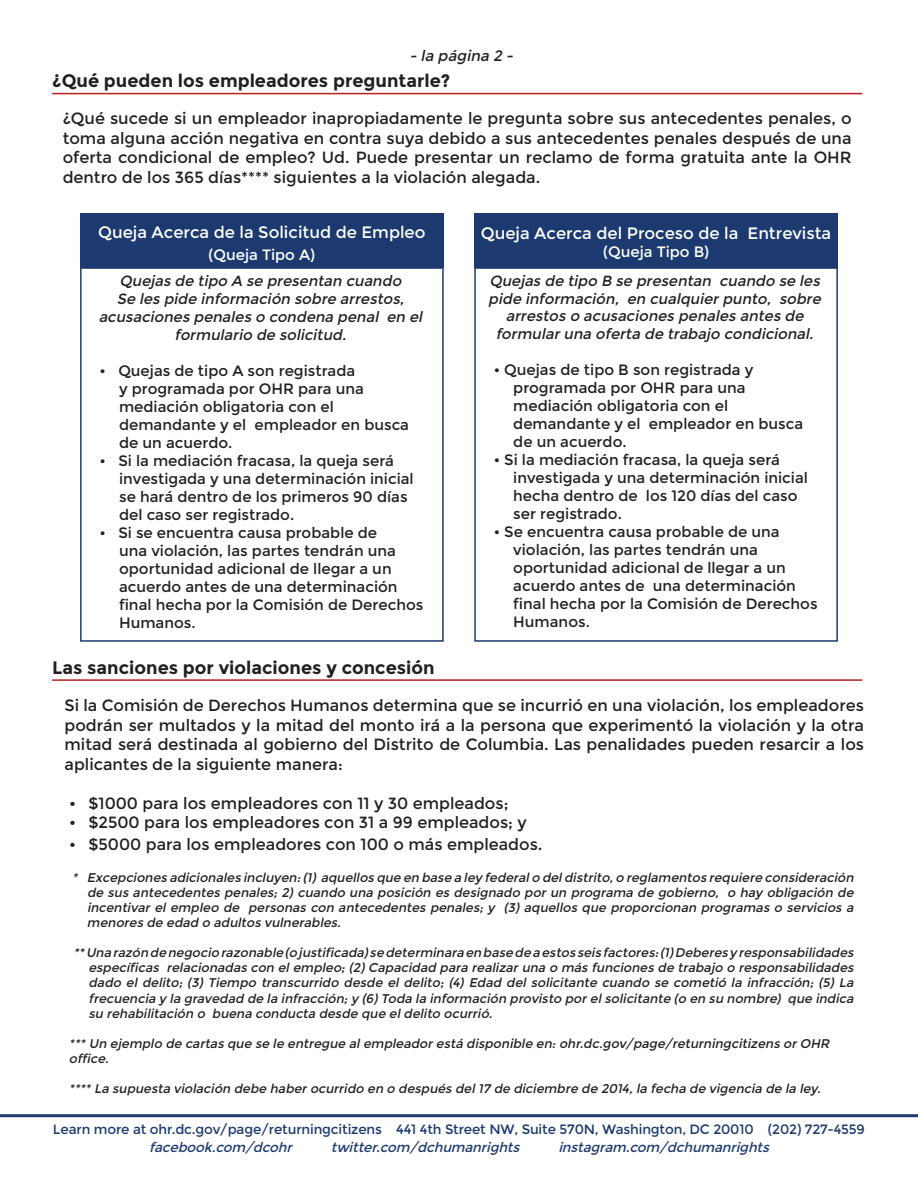
<style>
.page{position:relative;width:918px;height:1188px;background:#fff}
.page>*{position:absolute;margin:0;border:0;box-sizing:border-box;transform-origin:0 0}
.t1{font:700 18px "Montserrat";color:#231f20}
.t2{font:16.5px "Montserrat";color:#fff}
.t3{font:16.2px/19.5px "Montserrat";color:#231f20;text-align:justify}
.t4{font:15px/18px "Montserrat";color:#231f20}
.t5{font:15px "Montserrat";color:#fff}
.t6{font:italic 15px "Montserrat";color:#231f20}
.t7{font:italic 14.7px/18px "Montserrat";color:#231f20;text-align:center}
.t8{font:13.5px "Montserrat";letter-spacing:-.01em;color:#1d3a70}
.t9{font:italic 13.5px "Montserrat";color:#1d3a70}
.t10{font:italic 12.6px/15.1px "Montserrat";color:#231f20;text-align:justify}
</style>
<div class="page">
<hr style="left:0;top:1114px;width:918px;height:3px;background:#1d3a70">
<hr style="left:52px;top:93px;width:810px;height:1px;background:#b81f24">
<div style="left:80px;top:213px;width:364px;height:54px;background:#1d3a70"></div>
<div style="left:80px;top:267px;width:364px;height:375px;border:2px solid #1d3a70"></div>
<div style="left:474px;top:213px;width:364px;height:54px;background:#1d3a70"></div>
<div style="left:474px;top:267px;width:364px;height:375px;border:2px solid #1d3a70"></div>
<hr style="left:52px;top:679px;width:810px;height:2px;background:#b81f24">
<p class="t6" style="left:409px;top:47px;width:109px">- la página 2 -</p>
<h1 class="t1" style="left:52px;top:70px;width:400px">¿Qué pueden los empleadores preguntarle?</h1>
<p class="t3" style="left:63px;top:109px;width:791px">¿Qué sucede si un empleador inapropiadamente le pregunta sobre sus antecedentes penales, o toma alguna acción negativa en contra suya debido a sus antecedentes penales después de una oferta condicional de empleo? Ud. Puede presentar un reclamo de forma gratuita ante la OHR dentro de los 365 días**** siguientes a la violación alegada.</p>
<h2 class="t2" style="left:98px;top:223px;width:329px">Queja Acerca de la Solicitud de Empleo</h2>
<p class="t5" style="left:209px;top:246px;width:108px">(Queja Tipo A)</p>
<p class="t7" style="left:99px;top:272px;width:328px">Quejas de tipo A se presentan cuando<br>Se les pide información sobre arrestos, acusaciones penales o condena penal en el formulario de solicitud.</p>
<p class="t4" style="left:119px;top:362px;width:291px;text-indent:-20px">• Quejas de tipo A son registrada<br>y programada por OHR para una mediación obligatoria con el demandante y el empleador en busca de un acuerdo.</p>
<p class="t4" style="left:119px;top:452px;width:296px;text-indent:-20px">• Si la mediación fracasa, la queja será investigada y una determinación inicial se hará dentro de los primeros 90 días del caso ser registrado.</p>
<p class="t4" style="left:119px;top:524px;width:306px;text-indent:-20px">• Si se encuentra causa probable de<br>una violación, las partes tendrán una oportunidad adicional de llegar a un acuerdo antes de una determinación final hecha por la Comisión de Derechos<br>Humanos.</p>
<h1 class="t1" style="left:52px;top:657px;width:384px">Las sanciones por violaciones y concesión</h1>
<h2 class="t2" style="left:481px;top:224px;width:352px">Queja Acerca del Proceso de la Entrevista</h2>
<p class="t5" style="left:603px;top:243px;width:107px">(Queja Tipo B)</p>
<p class="t7" style="left:488px;top:272px;width:337px">Quejas de tipo B se presentan cuando se les pide información, en cualquierpunto, sobre arrestos o acusaciones penales antes de formularuna oferta de trabajo condicional.</p>
<p class="t4" style="left:513px;top:361px;width:291px;text-indent:-20px">• Quejas de tipo B son registrada y programada por OHR para una mediación obligatoria con el demandante y el empleador en busca de un acuerdo.</p>
<p class="t4" style="left:513px;top:451px;width:296px;text-indent:-20px">• Si la mediación fracasa, la queja será investigada y una determinación inicial hecha dentro de los 120 días del caso ser registrado.</p>
<p class="t4" style="left:513px;top:523px;width:306px;text-indent:-20px">• Se encuentra causa probable de una violación, las partes tendrán una oportunidad adicional de llegar a un acuerdo antes de una determinación final hecha por la Comisión de Derechos<br>Humanos.</p>
<p class="t3" style="left:64px;top:696px;width:801px">Si la Comisión de Derechos Humanos determina que se incurrió en una violación, los empleadores podrán ser multados y la mitad del monto irá a la persona que experimentó la violación y la otra mitad será destinada al gobierno del Distrito de Columbia. Las penalidades pueden resarcir a los aplicantes de la siguiente manera:</p>
<p class="t3" style="left:69px;top:793px;width:441px">• $1000 para los empleadores con 11 y 30 empleados;</p>
<p class="t3" style="left:69px;top:813px;width:459px">• $2500 para los empleadores con 31 a 99 empleados; y</p>
<p class="t3" style="left:69px;top:834px;width:475px">• $5000 para los empleadores con 100 o más empleados.</p>
<p class="t10" style="left:87px;top:870px;width:771px;text-indent:-15px">* Excepciones adicionales incluyen:(1) aquellos que en base a ley federalo deldistrito,o reglamentos requiere consideración de sus antecedentes penales; 2) cuando una posición es designado por un programa de gobierno, o hay obligación de incentivar el empleo de personas con antecedentes penales; y (3) aquellos que proporcionan programas o servicios a menores de edad o adultos vulnerables.</p>
<p class="t10" style="left:88px;top:945px;width:769px;text-indent:-15px">** Una razón de negocio razonable (o justificada)se determinara en base de a estos seis factores:(1)Deberes y responsabilidades específicas relacionadas con el empleo; (2) Capacidad para realizar una o más funciones de trabajo o responsabilidades dado el delito; (3) Tiempo transcurrido desde el delito; (4) Edad del solicitante cuando se cometió la infracción; (5) La frecuencia y la gravedad de la infracción;y (6)Toda la información provisto porelsolicitante (o en su nombre) que indica su rehabilitación o buena conducta desde que eldelito ocurrió.</p>
<p class="t10" style="left:69px;top:1036px;width:765px">*** Un ejemplo de cartas que se le entregue alempleadorestá disponible en:ohr.dc.gov/page/returningcitizens orOHR office.</p>
<p class="t10" style="left:69px;top:1081px;width:756px">**** La supuesta violación debe haberocurrido en o después del17 de diciembre de 2014,la fecha de vigencia de la ley.</p>
<p class="t8" style="left:53px;top:1122px;width:814px">Learn more at ohr.dc.gov/page/returningcitizens 441 4th Street NW, Suite 570N, Washington, DC 20010 (202) 727-4559</p>
<p class="t9" style="left:149px;top:1140px;width:148px">facebook.com/dcohr</p>
<p class="t9" style="left:331px;top:1140px;width:194px">twitter.com/dchumanrights</p>
<p class="t9" style="left:558px;top:1140px;width:216px">instagram.com/dchumanrights</p>
</div>
